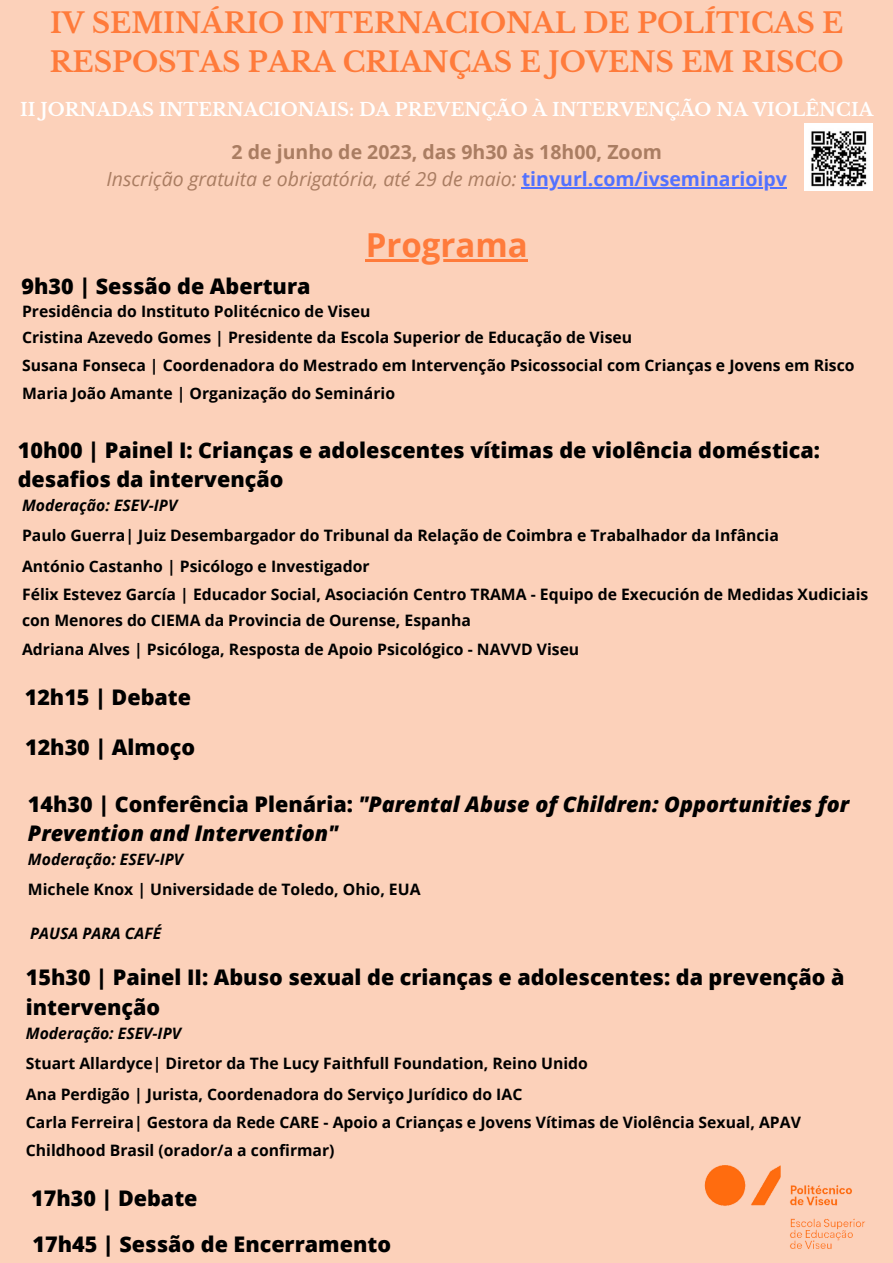
<style>
.page{position:relative;width:893px;height:1263px;background:#fcd1ba}
.page>*{position:absolute;margin:0;border:0;box-sizing:border-box;transform-origin:0 0}
.t1{font:700 33px "Open Sans";color:#ff7b3b}
.t2{font:700 27.75px/38.8px "Libre Baskerville";color:#ff7b3b}
.t3{font:800 21.52px/29.8px "Open Sans";color:#000}
.t4{font:italic 800 21.52px/29.8px "Open Sans";color:#000}
.t5{font:italic 19.5px "Open Sans";color:#aa7d62}
.t6{font:700 19.5px "Open Sans";color:#aa7d62}
.t7{font:700 18px "Libre Baskerville";color:#fff}
.t8{font:700 15.75px/26.5px "Open Sans";color:#000}
.t9{font:italic 700 15.75px "Open Sans";color:#000}
.s1{font-weight:700;font-style:normal;color:#5271ff}
.s2{font-style:normal}
</style>
<div class="page">
<img style="left:804px;top:124px;width:68px;height:67px">
<img style="left:704px;top:1165px;width:161px;height:84px">
<hr style="left:366px;top:259px;width:162px;height:2px;background:#ff7b3b">
<hr style="left:522px;top:187px;width:265px;height:2px;background:#5271ff">
<p class="t2" style="left:50px;top:4px;width:795px">IV SEMINÁRIO INTERNACIONAL DE POLÍTICAS E<br>RESPOSTAS PARA CRIANÇAS E JOVENS EM RISCO</p>
<p class="t7" style="left:20px;top:99px;width:854px">II JORNADAS INTERNACIONAIS: DA PREVENÇÃO À INTERVENÇÃO NA VIOLÊNCIA</p>
<p class="t6" style="left:232px;top:138px;width:432px">2 de junho de 2023, das 9h30 às 18h00, Zoom</p>
<p class="t5" style="left:107px;top:165px;width:682px">Inscrição gratuita e obrigatória, até 29 de maio: <span class="s1">tinyurl.com/ivseminarioipv</span></p>
<p class="t1" style="left:366px;top:222px;width:164px">Programa</p>
<p class="t3" style="left:22px;top:271px;width:290px">9h30 | Sessão de Abertura</p>
<p class="t8" style="left:22px;top:298px;width:350px">Presidência do Instituto Politécnico de Viseu</p>
<p class="t8" style="left:22px;top:324px;width:611px">Cristina Azevedo Gomes | Presidente da Escola Superior de Educação de Viseu</p>
<p class="t8" style="left:22px;top:352px;width:834px">Susana Fonseca | Coordenadora do Mestrado em Intervenção Psicossocial com Crianças e Jovens em Risco</p>
<p class="t8" style="left:22px;top:380px;width:374px">Maria João Amante | Organização do Seminário</p>
<p class="t3" style="left:18px;top:434px;width:804px">10h00 | Painel I: Crianças e adolescentes vítimas de violência doméstica: desafios da intervenção</p>
<p class="t9" style="left:22px;top:494px;width:157px">Moderação: ESEV-IPV</p>
<p class="t8" style="left:22px;top:522px;width:758px">Paulo Guerra| Juiz Desembargador do Tribunal da Relação de Coimbra e Trabalhador da Infância</p>
<p class="t8" style="left:22px;top:552px;width:349px">António Castanho | Psicólogo e Investigador</p>
<p class="t8" style="left:22px;top:581px;width:847px">Félix Estevez García | Educador Social, Asociación Centro TRAMA - Equipo de Execución de Medidas Xudiciais con Menores do CIEMA da Provincia de Ourense, Espanha</p>
<p class="t8" style="left:22px;top:636px;width:559px">Adriana Alves | Psicóloga, Resposta de Apoio Psicológico - NAVVD Viseu</p>
<p class="t3" style="left:25px;top:681px;width:168px">12h15 | Debate</p>
<p class="t3" style="left:25px;top:732px;width:171px">12h30 | Almoço</p>
<p class="t4" style="left:28px;top:788px;width:822px"><span class="s2">14h30 | Conferência Plenária:</span> "Parental Abuse of Children: Opportunities for<br>Prevention and Intervention"</p>
<p class="t9" style="left:28px;top:848px;width:157px">Moderação: ESEV-IPV</p>
<p class="t8" style="left:28px;top:876px;width:394px">Michele Knox | Universidade de Toledo, Ohio, EUA</p>
<p class="t9" style="left:30px;top:922px;width:133px">PAUSA PARA CAFÉ</p>
<p class="t3" style="left:26px;top:962px;width:820px">15h30 | Painel II: Abuso sexual de crianças e adolescentes: da prevenção à intervenção</p>
<p class="t9" style="left:26px;top:1022px;width:157px">Moderação: ESEV-IPV</p>
<p class="t8" style="left:26px;top:1050px;width:563px">Stuart Allardyce| Diretor da The Lucy Faithfull Foundation, Reino Unido</p>
<p class="t8" style="left:26px;top:1080px;width:498px">Ana Perdigão | Jurista, Coordenadora do Serviço Jurídico do IAC</p>
<p class="t8" style="left:26px;top:1108px;width:776px">Carla Ferreira| Gestora da Rede CARE - Apoio a Crianças e Jovens Vítimas de Violência Sexual, APAV</p>
<p class="t8" style="left:26px;top:1137px;width:310px">Childhood Brasil (orador/a a confirmar)</p>
<p class="t3" style="left:31px;top:1182px;width:168px">17h30 | Debate</p>
<p class="t3" style="left:33px;top:1229px;width:360px">17h45 | Sessão de Encerramento</p>
</div>
